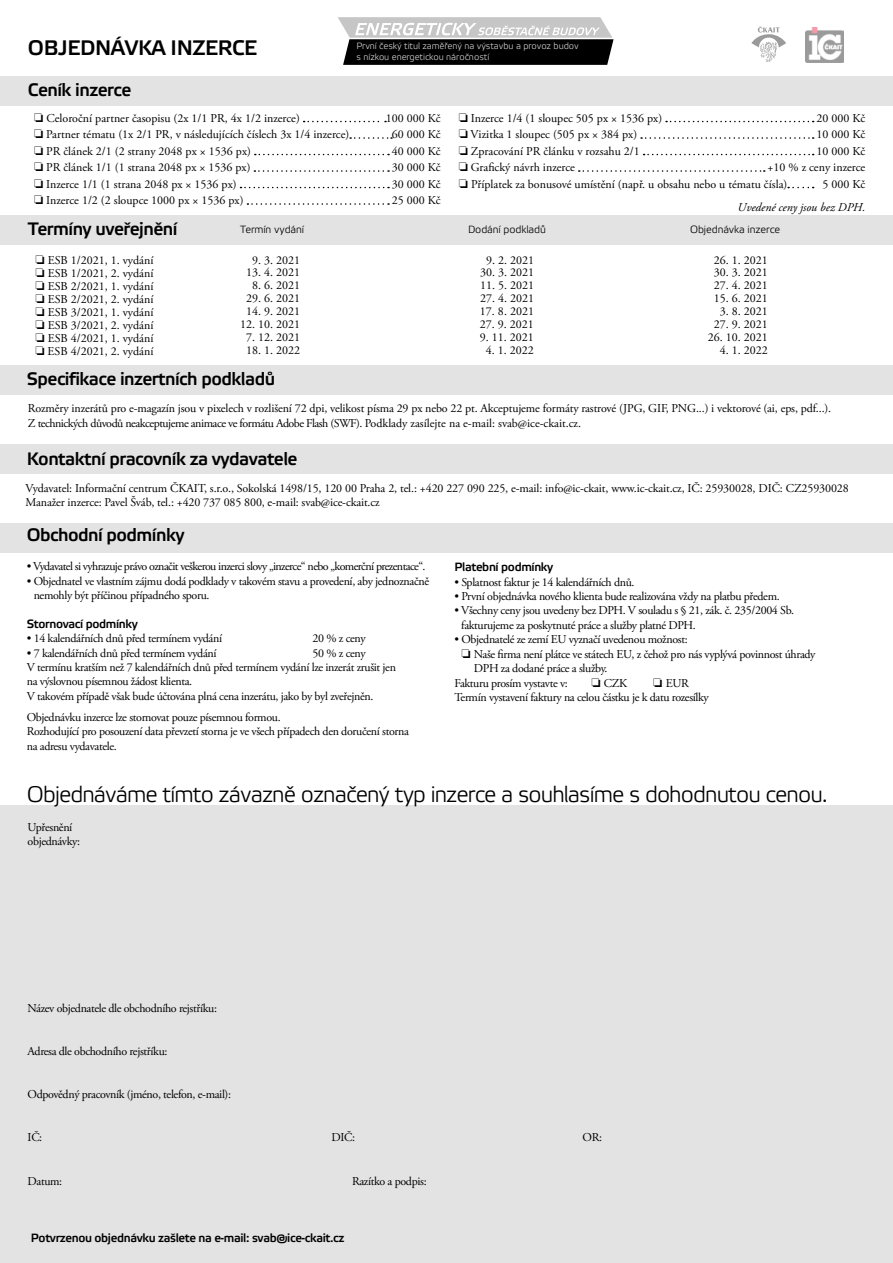
<style>
.page{position:relative;width:893px;height:1263px;background:#fff}
.page>*{position:absolute;margin:0;border:0;box-sizing:border-box;transform-origin:0 0}
.t1{font:300 22.5px "Etelka";letter-spacing:-.04em;color:#000}
.t2{font:500 21px "Etelka";letter-spacing:-.02em;color:#000}
.t3{font:500 18px "Etelka";letter-spacing:-.03em;color:#000}
.t4{font:12px/14.4px "Adobe Garamond Pro";letter-spacing:-.03em;color:#000}
.t5{font:12px/16.5px "Adobe Garamond Pro";color:#000}
.t6{font:12px/14.4px "Adobe Garamond Pro";letter-spacing:-.01em;color:#000}
.t7{font:12px "Adobe Garamond Pro";letter-spacing:-.05em;color:#000}
.t8{font:500 12px "Etelka";letter-spacing:-.03em;color:#000}
.t9{font:italic 12px "Adobe Garamond Pro";color:#000}
.t10{font:300 10.5px "Etelka";letter-spacing:-.01em;color:#000}
.t11{font:300 9.15px/10.9px "Etelka";letter-spacing:-.01em;color:#d0d0d0}
.s1{font-size:24px}
</style>
<div class="page">
<div style="left:0;top:805px;width:893px;height:458px;background:#e3e3e3"></div>
<div style="left:0;top:523px;width:893px;height:29px;background:#e3e3e3"></div>
<div style="left:0;top:444px;width:893px;height:30px;background:#e3e3e3"></div>
<div style="left:0;top:365px;width:893px;height:30px;background:#e3e3e3"></div>
<div style="left:0;top:76px;width:893px;height:30px;background:#e3e3e3"></div>
<div style="left:0;top:215px;width:893px;height:30px;background:#e3e3e3"></div>
<svg style="left:751px;top:26px;width:35px;height:36px"></svg>
<img style="left:805px;top:27px;width:38px;height:35px">
<svg style="left:304px;top:121px;width:82px;height:1px"></svg>
<svg style="left:350px;top:137px;width:42px;height:2px"></svg>
<svg style="left:255px;top:154px;width:134px;height:1px"></svg>
<svg style="left:254px;top:170px;width:135px;height:2px"></svg>
<svg style="left:240px;top:187px;width:149px;height:1px"></svg>
<svg style="left:247px;top:203px;width:142px;height:2px"></svg>
<svg style="left:666px;top:121px;width:148px;height:1px"></svg>
<svg style="left:641px;top:137px;width:173px;height:2px"></svg>
<svg style="left:644px;top:154px;width:170px;height:1px"></svg>
<svg style="left:579px;top:170px;width:186px;height:2px"></svg>
<svg style="left:788px;top:187px;width:26px;height:1px"></svg>
<svg style="left:338px;top:17px;width:276px;height:48px;background:#6a6a6a"></svg>
<h2 class="t2" style="left:28px;top:36px;width:231px">OBJEDNÁVKA INZERCE</h2>
<h3 class="t3" style="left:28px;top:79px;width:105px">Ceník inzerce</h3>
<p class="t11" style="left:356px;top:40px;width:224px">První český titul zaměřený na výstavbu a provoz budov s nízkou energetickou náročností</p>
<p class="t5" style="left:34px;top:110px;width:267px">❏ Celoroční partner časopisu (2x 1/1 PR, 4x 1/2 inzerce)</p>
<p class="t4" style="left:386px;top:111px;width:56px">100 000 Kč</p>
<p class="t5" style="left:34px;top:126px;width:317px">❏ Partner tématu (1x 2/1 PR, v následujících číslech 3x 1/4 inzerce)</p>
<p class="t4" style="left:392px;top:127px;width:50px">60 000 Kč</p>
<p class="t5" style="left:34px;top:143px;width:219px">❏ PR článek 2/1 (2 strany 2048 px × 1536 px)</p>
<p class="t4" style="left:392px;top:144px;width:50px">40 000 Kč</p>
<p class="t5" style="left:34px;top:159px;width:218px">❏ PR článek 1/1 (1 strana 2048 px × 1536 px)</p>
<p class="t4" style="left:392px;top:160px;width:50px">30 000 Kč</p>
<p class="t5" style="left:34px;top:176px;width:204px">❏ Inzerce 1/1 (1 strana 2048 px × 1536 px)</p>
<p class="t4" style="left:392px;top:177px;width:50px">30 000 Kč</p>
<p class="t5" style="left:34px;top:192px;width:211px">❏ Inzerce 1/2 (2 sloupce 1000 px × 1536 px)</p>
<p class="t4" style="left:392px;top:193px;width:50px">25 000 Kč</p>
<h3 class="t3" style="left:28px;top:218px;width:151px">Termíny uveřejnění</h3>
<p class="t10" style="left:240px;top:223px;width:66px">Termín vydání</p>
<p class="t5" style="left:459px;top:110px;width:205px">❏ Inzerce 1/4 (1 sloupec 505 px × 1536 px)</p>
<p class="t4" style="left:816px;top:111px;width:50px">20 000 Kč</p>
<p class="t5" style="left:459px;top:126px;width:180px">❏ Vizitka 1 sloupec (505 px × 384 px)</p>
<p class="t4" style="left:816px;top:127px;width:50px">10 000 Kč</p>
<p class="t5" style="left:459px;top:143px;width:183px">❏ Zpracování PR článku v rozsahu 2/1</p>
<p class="t4" style="left:816px;top:144px;width:50px">10 000 Kč</p>
<p class="t5" style="left:459px;top:159px;width:118px">❏ Grafický návrh inzerce</p>
<p class="t5" style="left:459px;top:159px;width:408px;text-indent:309px">+10 % z ceny inzerce ❏ Příplatek za bonusové umístění (např. u obsahu nebo u tématu čísla)</p>
<p class="t4" style="left:822px;top:177px;width:44px">5 000 Kč</p>
<p class="t9" style="left:737px;top:200px;width:129px">Uvedené ceny jsou bez DPH.</p>
<p class="t10" style="left:468px;top:223px;width:79px">Dodání podkladů</p>
<p class="t10" style="left:690px;top:223px;width:92px">Objednávka inzerce</p>
<p class="t5" style="left:36px;top:252px;width:119px">❏ ESB 1/2021, 1. vydání</p>
<p class="t4" style="left:252px;top:253px;width:49px">9. 3. 2021</p>
<p class="t4" style="left:486px;top:253px;width:49px">9. 2. 2021</p>
<p class="t4" style="left:714px;top:253px;width:55px">26. 1. 2021</p>
<p class="t5" style="left:36px;top:265px;width:119px">❏ ESB 1/2021, 2. vydání</p>
<p class="t4" style="left:246px;top:266px;width:55px">13. 4. 2021</p>
<p class="t4" style="left:480px;top:266px;width:55px">30. 3. 2021</p>
<p class="t4" style="left:714px;top:266px;width:55px">30. 3. 2021</p>
<p class="t5" style="left:36px;top:278px;width:119px">❏ ESB 2/2021, 1. vydání</p>
<p class="t4" style="left:252px;top:279px;width:49px">8. 6. 2021</p>
<p class="t4" style="left:480px;top:279px;width:55px">11. 5. 2021</p>
<p class="t4" style="left:714px;top:279px;width:55px">27. 4. 2021</p>
<p class="t5" style="left:36px;top:291px;width:119px">❏ ESB 2/2021, 2. vydání</p>
<p class="t4" style="left:246px;top:292px;width:55px">29. 6. 2021</p>
<p class="t4" style="left:480px;top:292px;width:55px">27. 4. 2021</p>
<p class="t4" style="left:714px;top:292px;width:55px">15. 6. 2021</p>
<p class="t5" style="left:36px;top:304px;width:119px">❏ ESB 3/2021, 1. vydání</p>
<p class="t4" style="left:246px;top:305px;width:55px">14. 9. 2021</p>
<p class="t4" style="left:480px;top:305px;width:55px">17. 8. 2021</p>
<p class="t4" style="left:720px;top:305px;width:49px">3. 8. 2021</p>
<p class="t5" style="left:36px;top:317px;width:119px">❏ ESB 3/2021, 2. vydání</p>
<p class="t4" style="left:240px;top:318px;width:61px">12. 10. 2021</p>
<p class="t4" style="left:480px;top:318px;width:55px">27. 9. 2021</p>
<p class="t4" style="left:714px;top:318px;width:55px">27. 9. 2021</p>
<p class="t5" style="left:36px;top:330px;width:119px">❏ ESB 4/2021, 1. vydání</p>
<p class="t4" style="left:246px;top:331px;width:55px">7. 12. 2021</p>
<p class="t4" style="left:480px;top:331px;width:55px">9. 11. 2021</p>
<p class="t4" style="left:708px;top:331px;width:61px">26. 10. 2021</p>
<p class="t5" style="left:36px;top:343px;width:119px">❏ ESB 4/2021, 2. vydání</p>
<p class="t4" style="left:246px;top:343px;width:55px">18. 1. 2022</p>
<p class="t4" style="left:486px;top:343px;width:49px">4. 1. 2022</p>
<p class="t4" style="left:720px;top:343px;width:49px">4. 1. 2022</p>
<h3 class="t3" style="left:27px;top:368px;width:250px">Specifikace inzertních podkladů</h3>
<p class="t6" style="left:28px;top:402px;width:805px">Rozměry inzerátů pro e-magazín jsou v pixelech v rozlišení 72 dpi, velikost písma 29 px nebo 22 pt. Akceptujeme formáty rastrové (JPG, GIF, PNG...) i vektorové (ai, eps, pdf...).<br>Z technických důvodů neakceptujeme animace ve formátu Adobe Flash (SWF). Podklady zasílejte na e-mail: svab@ice-ckait.cz.</p>
<h3 class="t3" style="left:27px;top:448px;width:272px">Kontaktní pracovník za vydavatele</h3>
<p class="t6" style="left:26px;top:481px;width:825px">Vydavatel: Informační centrum ČKAIT, s.r.o., Sokolská 1498/15, 120 00 Praha 2, tel.: +420 227 090 225, e-mail: info@ic-ckait, www.ic-ckait.cz, IČ: 25930028, DIČ: CZ25930028<br>Manažer inzerce: Pavel Šváb, tel.: +420 737 085 800, e-mail: svab@ice-ckait.cz</p>
<h3 class="t3" style="left:27px;top:525px;width:159px">Obchodní podmínky</h3>
<p class="t7" style="left:27px;top:559px;width:400px">• Vydavatel si vyhrazuje právo označit veškerou inzerci slovy „inzerce“ nebo „komerční prezentace“.</p>
<p class="t4" style="left:34px;top:574px;width:397px;text-indent:-7px">• Objednatel ve vlastním zájmu dodá podklady v takovém stavu a provedení, aby jednoznačně nemohly být příčinou případného sporu.</p>
<p class="t8" style="left:27px;top:617px;width:113px">Stornovací podmínky</p>
<p class="t4" style="left:27px;top:632px;width:197px">• 14 kalendářních dnů před termínem vydání</p>
<p class="t4" style="left:313px;top:632px;width:55px">20 % z ceny</p>
<p class="t4" style="left:27px;top:646px;width:191px">• 7 kalendářních dnů před termínem vydání</p>
<p class="t4" style="left:27px;top:646px;width:371px;text-indent:286px">50 % z ceny<br>V termínu kratším než 7 kalendářních dnů před termínem vydání lze inzerát zrušit jen na výslovnou písemnou žádost klienta.<br>V takovém případě však bude účtována plná cena inzerátu, jako by byl zveřejněn.</p>
<p class="t4" style="left:27px;top:710px;width:384px">Objednávku inzerce lze stornovat pouze písemnou formou.<br>Rozhodující pro posouzení data převzetí storna je ve všech případech den doručení storna na adresu vydavatele.</p>
<p class="t8" style="left:454px;top:560px;width:100px">Platební podmínky</p>
<p class="t4" style="left:454px;top:575px;width:181px">• Splatnost faktur je 14 kalendářních dnů.</p>
<p class="t4" style="left:454px;top:589px;width:327px">• První objednávka nového klienta bude realizována vždy na platbu předem.</p>
<p class="t4" style="left:461px;top:604px;width:334px;text-indent:-7px">• Všechny ceny jsou uvedeny bez DPH. V souladu s § 21, zák. č. 235/2004 Sb. fakturujeme za poskytnuté práce a služby platné DPH.</p>
<p class="t4" style="left:454px;top:633px;width:235px">• Objednatelé ze zemí EU vyznačí uvedenou možnost:</p>
<p class="t4" style="left:461px;top:647px;width:356px">❏ Naše firma není plátce ve státech EU, z čehož pro nás vyplývá povinnost úhrady</p>
<p class="t4" style="left:474px;top:661px;width:135px">DPH za dodané práce a služby.</p>
<p class="t4" style="left:454px;top:676px;width:115px">Fakturu prosím vystavte v:</p>
<p class="t4" style="left:591px;top:676px;width:37px">❏ CZK</p>
<p class="t4" style="left:454px;top:676px;width:256px;text-indent:199px">❏ EUR<br>Termín vystavení faktury na celou částku je k datu rozesílky</p>
<h1 class="t1" style="left:27px;top:781px;width:803px">Objednáváme tímto závazně označený typ inzerce a souhlasíme s dohodnutou cenou<span class="s1">.</span></h1>
<p class="t4" style="left:28px;top:820px;width:54px">Upřesnění objednávky:</p>
<p class="t4" style="left:28px;top:1001px;width:191px">Název objednatele dle obchodního rejstříku:</p>
<p class="t4" style="left:28px;top:1044px;width:141px">Adresa dle obchodního rejstříku:</p>
<p class="t4" style="left:28px;top:1087px;width:205px">Odpovědný pracovník (jméno, telefon, e-mail):</p>
<p class="t4" style="left:28px;top:1131px;width:16px">IČ:</p>
<p class="t4" style="left:331px;top:1131px;width:25px">DIČ:</p>
<p class="t4" style="left:583px;top:1131px;width:21px">OR:</p>
<p class="t4" style="left:28px;top:1174px;width:36px">Datum:</p>
<p class="t4" style="left:352px;top:1174px;width:76px">Razítko a podpis:</p>
<p class="t8" style="left:31px;top:1231px;width:315px">Potvrzenou objednávku zašlete na e-mail: svab@ice-ckait.cz</p>
</div>
